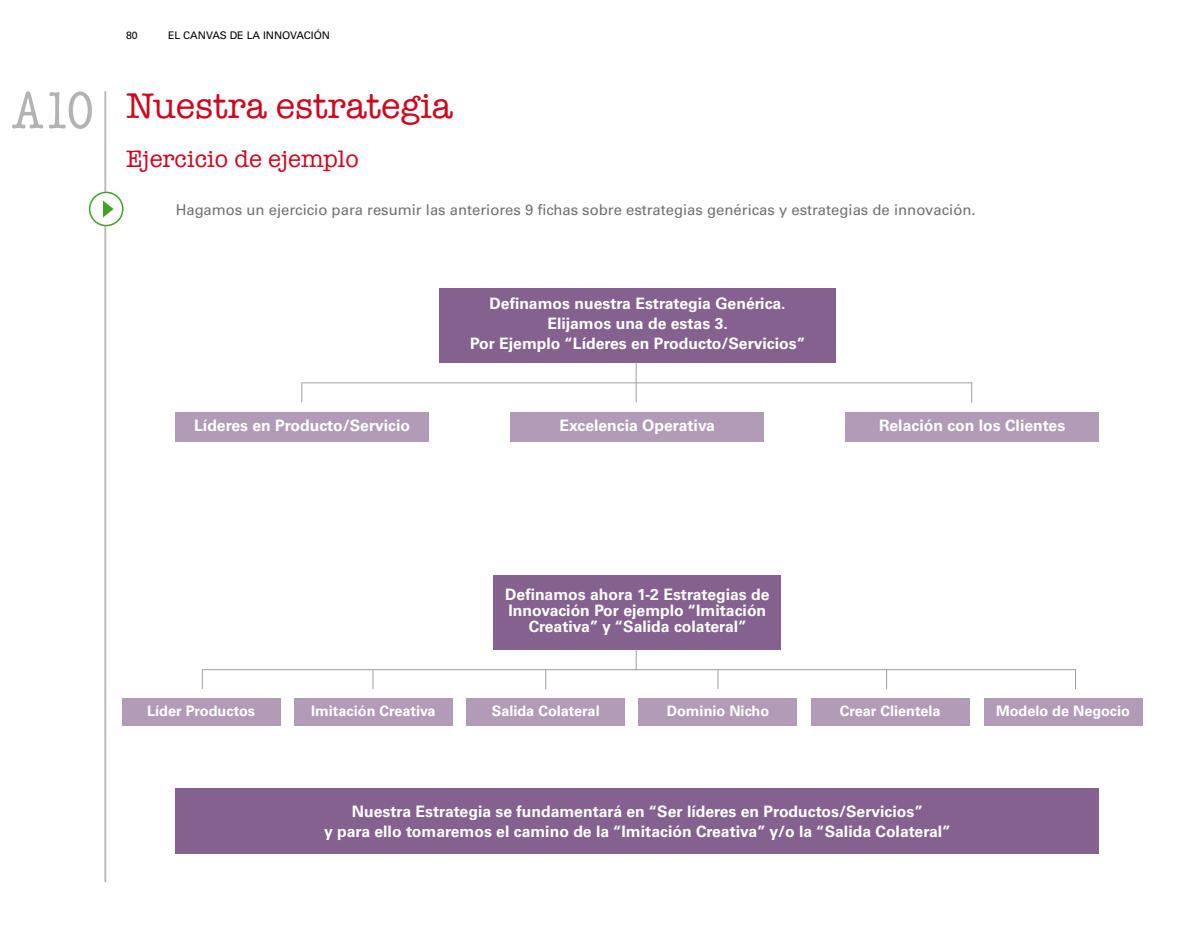
<style>
.page{position:relative;width:1191px;height:943px;background:#fff}
.page>*{position:absolute;margin:0;border:0;box-sizing:border-box;transform-origin:0 0}
.t1{font:36.57px "American Typewriter";color:#cd071e}
.t2{font:24.5px "American Typewriter";color:#cd071e}
.t3{font:700 15.75px/20.1px "Univers LT Std";color:#fff;text-align:center}
.t4{font:14.88px "Univers LT Std";color:#707172}
.t5{font:700 14.53px "Univers LT Std";color:#fff}
.t6{font:10.5px "Univers LT Std";color:#000}
.s1{font-stretch:condensed;font-size:54.07px;color:#b1b3b4}
</style>
<div class="page">
<hr style="left:104px;top:91px;width:2px;height:791px;background:#b1b3b4">
<svg style="left:89px;top:192px;width:35px;height:34px"></svg>
<div style="left:439px;top:288px;width:396px;height:74px;background:#84618e"></div>
<div style="left:493px;top:575px;width:288px;height:74px;background:#84618e"></div>
<div style="left:176px;top:787px;width:922px;height:66px;background:#84618e"></div>
<div style="left:176px;top:412px;width:253px;height:30px;background:#b19bb7"></div>
<div style="left:122px;top:698px;width:158px;height:27px;background:#b19bb7"></div>
<div style="left:294px;top:698px;width:158px;height:27px;background:#b19bb7"></div>
<div style="left:466px;top:698px;width:159px;height:27px;background:#b19bb7"></div>
<div style="left:639px;top:698px;width:158px;height:27px;background:#b19bb7"></div>
<div style="left:811px;top:698px;width:158px;height:27px;background:#b19bb7"></div>
<div style="left:984px;top:698px;width:158px;height:27px;background:#b19bb7"></div>
<div style="left:510px;top:412px;width:253px;height:30px;background:#b19bb7"></div>
<div style="left:845px;top:412px;width:253px;height:30px;background:#b19bb7"></div>
<hr style="left:636px;top:362px;width:1px;height:40px;background:#9c9e9f">
<svg style="left:636px;top:649px;width:1px;height:20px"></svg>
<hr style="left:302px;top:382px;width:670px;height:1px;background:#9c9e9f">
<hr style="left:203px;top:669px;width:873px;height:1px;background:#9c9e9f">
<svg style="left:301px;top:382px;width:1px;height:20px"></svg>
<svg style="left:202px;top:669px;width:1px;height:20px"></svg>
<svg style="left:372px;top:670px;width:1px;height:19px"></svg>
<svg style="left:545px;top:670px;width:1px;height:19px"></svg>
<svg style="left:886px;top:670px;width:1px;height:19px"></svg>
<svg style="left:717px;top:670px;width:1px;height:19px"></svg>
<svg style="left:1075px;top:670px;width:1px;height:19px"></svg>
<svg style="left:971px;top:383px;width:1px;height:20px"></svg>
<p class="t6" style="left:126px;top:29px;width:13px">80</p>
<p class="t6" style="left:168px;top:29px;width:163px">EL CANVAS DE LA INNOVACIÓN</p>
<h1 class="t1" style="left:12px;top:78px;width:441px"><span class="s1">A10</span> Nuestra estrategia</h1>
<h2 class="t2" style="left:126px;top:140px;width:234px">Ejercicio de ejemplo</h2>
<p class="t4" style="left:176px;top:201px;width:801px">Hagamos un ejercicio para resumir las anteriores 9 fichas sobre estrategias genéricas y estrategias de innovación.</p>
<p class="t3" style="left:194px;top:415px;width:217px">Líderes en Producto/Servicio</p>
<p class="t3" style="left:470px;top:294px;width:337px">Definamos nuestra Estrategia Genérica.<br>Elijamos una de estas 3.<br>Por Ejemplo “Líderes en Producto/Servicios”</p>
<p class="t3" style="left:559px;top:415px;width:157px">Excelencia Operativa</p>
<p class="t3" style="left:879px;top:415px;width:188px">Relación con los Clientes</p>
<p class="t3" style="left:505px;top:586px;width:266px;line-height:15.8px">Definamos ahora 1-2 Estrategias de<br>Innovación Por ejemplo “Imitación<br>Creativa” y “Salida colateral”</p>
<p class="t5" style="left:147px;top:702px;width:109px">Líder Productos</p>
<p class="t5" style="left:311px;top:702px;width:126px">Imitación Creativa</p>
<p class="t5" style="left:492px;top:702px;width:109px">Salida Colateral</p>
<p class="t5" style="left:666px;top:702px;width:104px">Dominio Nicho</p>
<p class="t5" style="left:840px;top:702px;width:102px">Crear Clientela</p>
<p class="t5" style="left:996px;top:702px;width:135px">Modelo de Negocio</p>
<p class="t3" style="left:324px;top:801px;width:628px">Nuestra Estrategia se fundamentará en “Ser líderes en Productos/Servicios”<br>y para ello tomaremos el camino de la “Imitación Creativa” y/o la “Salida Colateral”</p>
</div>
